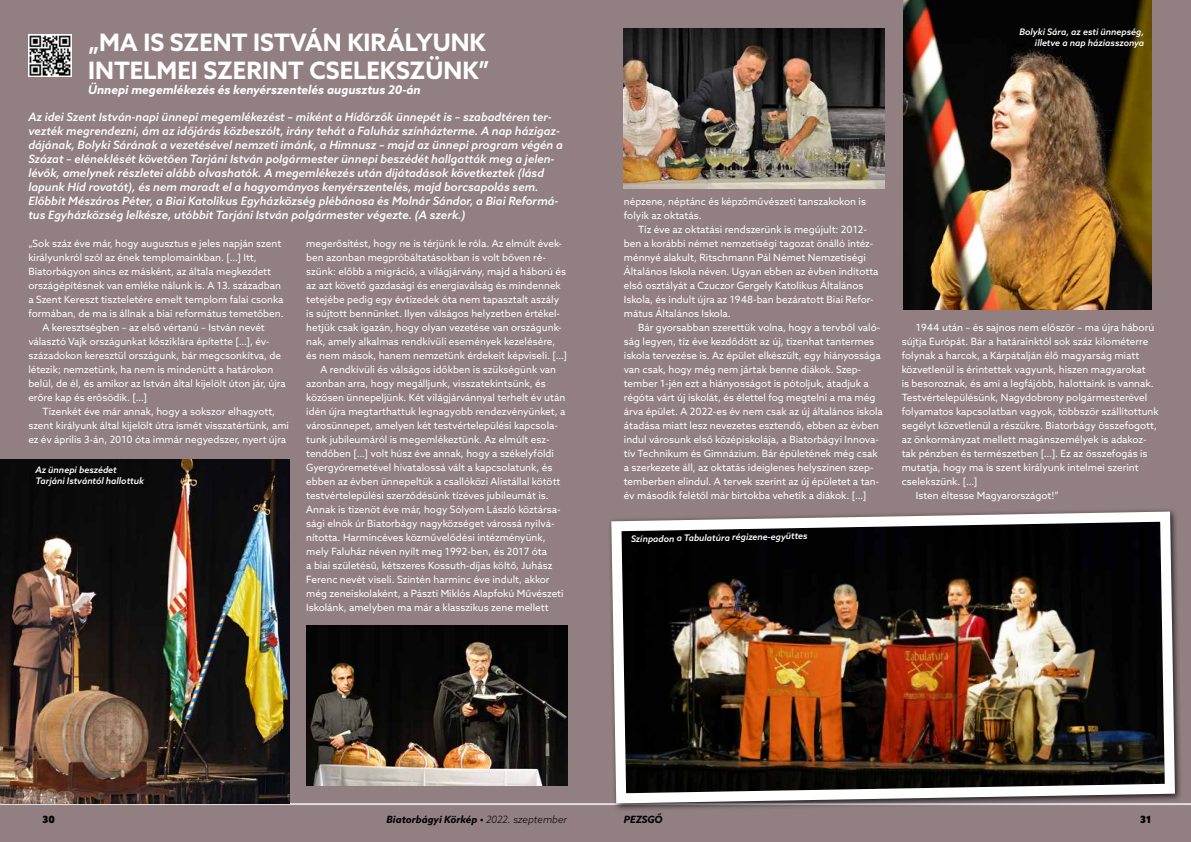
<style>
.page{position:relative;width:1191px;height:842px;background:#917f82}
.page>*{position:absolute;margin:0;border:0;box-sizing:border-box;transform-origin:0 0}
.t1{font:700 24px/28px "Azo Sans";color:#fff}
.t2{font:italic 700 12px "Azo Sans";color:#fff}
.t3{font:italic 500 11.5px/14px "Azo Sans";color:#fff}
.t4{font:10px/14px "Azo Sans";color:#fff}
.t5{font:italic 700 10px "Azo Sans";color:#000}
.t6{font:900 10px "Azo Sans";color:#000}
.t7{font:italic 500 9px/11px "Azo Sans";color:#fff}
.s1{font-weight:300}
</style>
<div class="page">
<hr style="left:0;top:803px;width:1191px;height:2px;background:#e0dbdc">
<img style="left:0;top:459px;width:289px;height:344px">
<img style="left:306px;top:625px;width:261px;height:160px">
<img style="left:624px;top:28px;width:260px;height:160px">
<img style="left:903px;top:0;width:248px;height:309px">
<img style="left:610px;top:510px;width:570px;height:298px">
<img style="left:28px;top:34px;width:43px;height:43px">
<h1 class="t1" style="left:88px;top:28px;width:402px">„MA IS SZENT ISTVÁN KIRÁLYUNK<br>INTELMEI SZERINT CSELEKSZÜNK”</h1>
<p class="t2" style="left:88px;top:82px;width:334px">Ünnepi megemlékezés és kenyérszentelés augusztus 20-án</p>
<p class="t3" style="left:28px;top:110px;width:536px">Az idei Szent István-napi ünnepi megemlékezést – miként a Hídőrzők ünnepét is – szabadtéren ter&shy;vezték megrendezni, ám az időjárás közbeszólt, irány tehát a Faluház színházterme. A nap házigaz&shy;dájának, Bolyki Sárának a vezetésével nemzeti imánk, a Himnusz – majd az ünnepi program végén a Szózat – eléneklését követően Tarjáni István polgármester ünnepi beszédét hallgatták meg a jelen&shy;lévők, amelynek részletei alább olvashatók. A megemlékezés után díjátadások következtek (lásd lapunk Híd rovatát), és nem maradt el a hagyományos kenyérszentelés, majd borcsapolás sem.<br>Előbbit Mészáros Péter, a Biai Katolikus Egyházközség plébánosa és Molnár Sándor, a Biai Reformá&shy;tus Egyházközség lelkésze, utóbbit Tarjáni István polgármester végezte. (A szerk.)</p>
<p class="t4" style="left:28px;top:236px;width:254px">„Sok száz éve már, hogy augusztus e jeles napján szent</p>
<p class="t4" style="left:28px;top:250px;width:230px">királyunkról szól az ének templomainkban. […] Itt,</p>
<p class="t4" style="left:28px;top:264px;width:244px">Biatorbágyon sincs ez másként, az általa megkezdett</p>
<p class="t4" style="left:28px;top:278px;width:254px">országépítésnek van emléke nálunk is. A 13. században</p>
<p class="t4" style="left:28px;top:292px;width:257px">a Szent Kereszt tiszteletére emelt templom falai csonka</p>
<p class="t4" style="left:28px;top:306px;width:257px">formában, de ma is állnak a biai református temetőben.</p>
<p class="t4" style="left:43px;top:320px;width:224px">A keresztségben – az első vértanú – István nevét</p>
<p class="t4" style="left:28px;top:334px;width:243px">választó Vajk országunkat kősziklára építette […], év-</p>
<p class="t4" style="left:28px;top:348px;width:254px">századokon keresztül országunk, bár megcsonkítva, de</p>
<p class="t4" style="left:28px;top:362px;width:246px">létezik; nemzetünk, ha nem is mindenütt a határokon</p>
<p class="t4" style="left:28px;top:376px;width:259px">belül, de él, és amikor az István által kijelölt úton jár, újra</p>
<p class="t4" style="left:28px;top:390px;width:120px">erőre kap és erősödik. […]</p>
<p class="t4" style="left:43px;top:404px;width:234px">Tizenkét éve már annak, hogy a sokszor elhagyott,</p>
<p class="t4" style="left:28px;top:418px;width:262px">szent királyunk által kijelölt útra ismét visszatértünk, ami</p>
<p class="t4" style="left:28px;top:432px;width:259px">ez év április 3-án, 2010 óta immár negyedszer, nyert újra</p>
<p class="t4" style="left:306px;top:236px;width:257px">megerősítést, hogy ne is térjünk le róla. Az elmúlt évek-</p>
<p class="t4" style="left:306px;top:250px;width:241px">ben azonban megpróbáltatásokban is volt bőven ré-</p>
<p class="t4" style="left:306px;top:264px;width:261px">szünk: előbb a migráció, a világjárvány, majd a háború és</p>
<p class="t4" style="left:306px;top:278px;width:256px">az azt követő gazdasági és energiaválság és mindennek</p>
<p class="t4" style="left:306px;top:292px;width:254px">tetejébe pedig egy évtizedek óta nem tapasztalt aszály</p>
<p class="t4" style="left:306px;top:306px;width:255px">is sújtott bennünket. Ilyen válságos helyzetben értékel-</p>
<p class="t4" style="left:306px;top:320px;width:257px">hetjük csak igazán, hogy olyan vezetése van országunk-</p>
<p class="t4" style="left:306px;top:334px;width:251px">nak, amely alkalmas rendkívüli események kezelésére,</p>
<p class="t4" style="left:306px;top:348px;width:262px">és nem mások, hanem nemzetünk érdekeit képviseli. […]</p>
<p class="t4" style="left:320px;top:362px;width:237px">A rendkívüli és válságos időkben is szükségünk van</p>
<p class="t4" style="left:306px;top:376px;width:241px">azonban arra, hogy megálljunk, visszatekintsünk, és</p>
<p class="t4" style="left:306px;top:390px;width:260px">közösen ünnepeljünk. Két világjárvánnyal terhelt év után</p>
<p class="t4" style="left:306px;top:404px;width:261px">idén újra megtarthattuk legnagyobb rendezvényünket, a</p>
<p class="t4" style="left:306px;top:418px;width:253px">városünnepet, amelyen két testvértelepülési kapcsola-</p>
<p class="t4" style="left:306px;top:432px;width:245px">tunk jubileumáról is megemlékeztünk. Az elmúlt esz-</p>
<p class="t4" style="left:306px;top:446px;width:249px">tendőben […] volt húsz éve annak, hogy a székelyföldi</p>
<p class="t4" style="left:306px;top:460px;width:248px">Gyergyóremetével hivatalossá vált a kapcsolatunk, és</p>
<p class="t4" style="left:306px;top:474px;width:256px">ebben az évben ünnepeltük a csallóközi Alistállal kötött</p>
<p class="t4" style="left:306px;top:488px;width:244px">testvértelepülési szerződésünk tízéves jubileumát is.</p>
<p class="t4" style="left:306px;top:502px;width:256px">Annak is tizenöt éve már, hogy Sólyom László köztársa-</p>
<p class="t4" style="left:306px;top:516px;width:250px">sági elnök úr Biatorbágy nagyközséget várossá nyilvá-</p>
<p class="t4" style="left:306px;top:530px;width:241px">nította. Harmincéves közművelődési intézményünk,</p>
<p class="t4" style="left:306px;top:544px;width:242px">mely Faluház néven nyílt meg 1992-ben, és 2017 óta</p>
<p class="t4" style="left:306px;top:558px;width:248px">a biai születésű, kétszeres Kossuth-díjas költő, Juhász</p>
<p class="t4" style="left:306px;top:572px;width:245px">Ferenc nevét viseli. Szintén harminc éve indult, akkor</p>
<p class="t4" style="left:306px;top:586px;width:259px">még zeneiskolaként, a Pászti Miklós Alapfokú Művészeti</p>
<p class="t4" style="left:306px;top:600px;width:244px">Iskolánk, amelyben ma már a klasszikus zene mellett</p>
<p class="t7" style="left:35px;top:465px;width:110px">Az ünnepi beszédet<br>Tarjáni Istvántól hallottuk</p>
<p class="t7" style="left:1019px;top:27px;width:126px;text-align:right">Bolyki Sára, az esti ünnepség, illetve a nap háziasszonya</p>
<p class="t4" style="left:624px;top:194px;width:244px">népzene, néptánc és képzőművészeti tanszakokon is folyik az oktatás.</p>
<p class="t4" style="left:624px;top:222px;width:256px;text-indent:14px">Tíz éve az oktatási rendszerünk is megújult: 2012- ben a korábbi német nemzetiségi tagozat önálló intéz&shy;ménnyé alakult, Ritschmann Pál Német Nemzetiségi Általános Iskola néven. Ugyan ebben az évben indította első osztályát a Czuczor Gergely Katolikus Általános Iskola, és indult újra az 1948-ban bezáratott Biai Refor&shy;mátus Általános Iskola.</p>
<p class="t4" style="left:624px;top:320px;width:260px;text-indent:14px">Bár gyorsabban szerettük volna, hogy a tervből való&shy;ság legyen, tíz éve kezdődött az új, tizenhat tantermes iskola tervezése is. Az épület elkészült, egy hiányossága van csak, hogy még nem jártak benne diákok. Szep&shy;tember 1-jén ezt a hiányosságot is pótoljuk, átadjuk a régóta várt új iskolát, és élettel fog megtelni a ma még árva épület. A 2022-es év nem csak az új általános iskola átadása miatt lesz nevezetes esztendő, ebben az évben indul városunk első középiskolája, a Biatorbágyi Innova&shy;tív Technikum és Gimnázium. Bár épületének még csak a szerkezete áll, az oktatás ideiglenes helyszínen szep&shy;temberben elindul. A tervek szerint az új épületet a tan&shy;év második felétől már birtokba vehetik a diákok. […]</p>
<p class="t4" style="left:916px;top:320px;width:240px">1944 után – és sajnos nem először – ma újra háború</p>
<p class="t4" style="left:901px;top:334px;width:248px">sújtja Európát. Bár a határainktól sok száz kilométerre</p>
<p class="t4" style="left:901px;top:348px;width:239px">folynak a harcok, a Kárpátalján élő magyarság miatt</p>
<p class="t4" style="left:901px;top:362px;width:245px">közvetlenül is érintettek vagyunk, hiszen magyarokat</p>
<p class="t4" style="left:901px;top:376px;width:253px">is besoroznak, és ami a legfájóbb, halottaink is vannak.</p>
<p class="t4" style="left:901px;top:390px;width:247px">Testvértelepülésünk, Nagydobrony polgármesterével</p>
<p class="t4" style="left:901px;top:404px;width:258px">folyamatos kapcsolatban vagyok, többször szállítottunk</p>
<p class="t4" style="left:901px;top:418px;width:257px">segélyt közvetlenül a részükre. Biatorbágy összefogott,</p>
<p class="t4" style="left:901px;top:432px;width:246px">az önkormányzat mellett magánszemélyek is adakoz-</p>
<p class="t4" style="left:901px;top:446px;width:247px">tak pénzben és természetben […]. Ez az összefogás is</p>
<p class="t4" style="left:901px;top:460px;width:238px">mutatja, hogy ma is szent királyunk intelmei szerint</p>
<p class="t4" style="left:901px;top:474px;width:77px">cselekszünk. […]</p>
<p class="t4" style="left:916px;top:488px;width:144px">Isten éltesse Magyarországot!”</p>
<p class="t7" style="left:631px;top:533px;width:178px;rotate:-1deg">Színpadon a Tabulatúra régizene-együttes</p>
<p class="t6" style="left:43px;top:813px;width:14px">30</p>
<p class="t5" style="left:386px;top:813px;width:182px">Biatorbágyi Körkép • <span class="s1">2022. szeptember</span></p>
<p class="t5" style="left:624px;top:813px;width:40px">PEZSGŐ</p>
<p class="t6" style="left:1140px;top:813px;width:13px">31</p>
</div>
